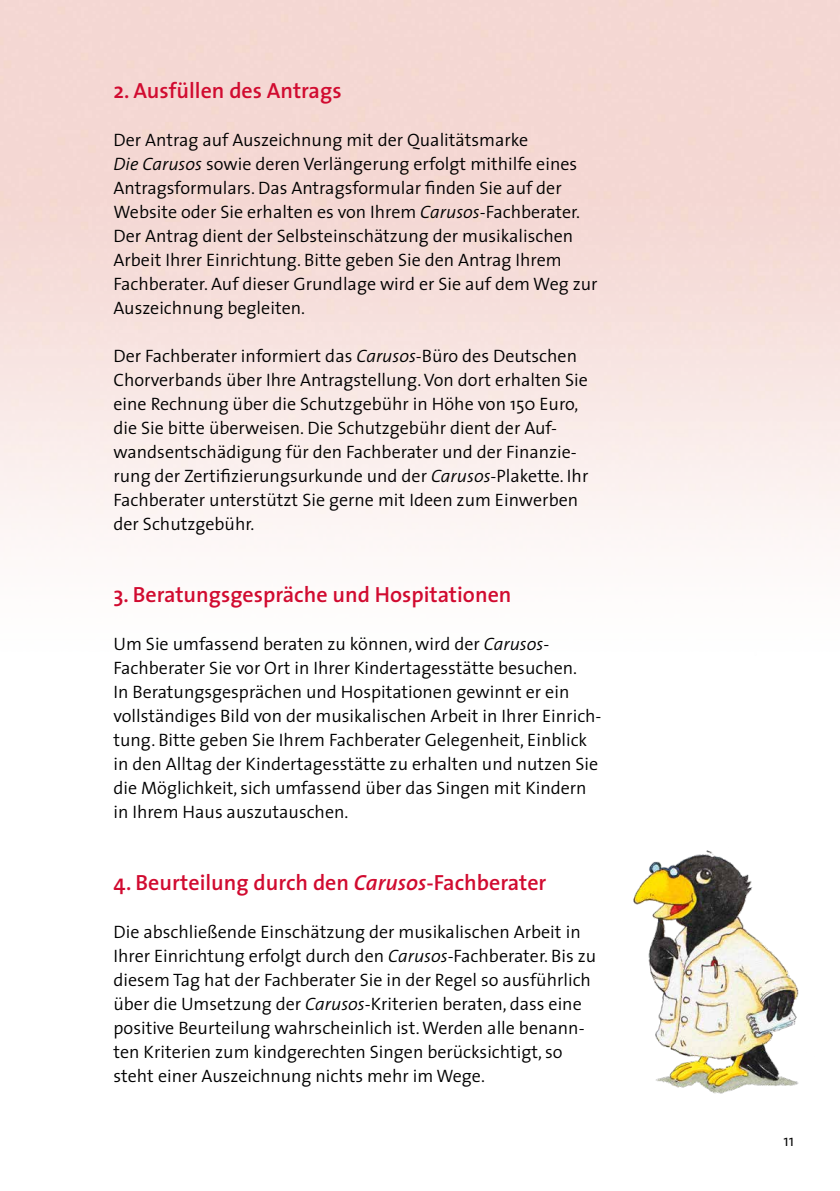
<style>
.page{position:relative;width:840px;height:1191px;background:#fff}
.page>*{position:absolute;margin:0;border:0;box-sizing:border-box;transform-origin:0 0}
.t1{font:600 22px "The Sans";color:#d10b30}
.t2{font:300 18px/24px "The Sans";color:#000}
.t3{font:300 16px "The Sans";color:#000}
.s1{font-style:italic}
</style>
<div class="page">
<img style="left:633px;top:850px;width:166px;height:244px">
<p class="t1" style="left:113px;top:76px;width:229px">2. Ausfüllen des Antrags</p>
<p class="t2" style="left:113px;top:128px;width:485px">Der Antrag auf Auszeichnung mit der Qualitätsmarke<br><span class="s1">Die Carusos</span> sowie deren Verlängerung erfolgt mithilfe eines Antragsformulars. Das Antragsformular finden Sie auf der Website oder Sie erhalten es von Ihrem <span class="s1">Carusos</span>-Fachberater.<br>Der Antrag dient der Selbsteinschätzung der musikalischen Arbeit Ihrer Einrichtung. Bitte geben Sie den Antrag Ihrem Fachberater. Auf dieser Grundlage wird er Sie auf dem Weg zur Auszeichnung begleiten.</p>
<p class="t2" style="left:113px;top:344px;width:476px">Der Fachberater informiert das <span class="s1">Carusos</span>-Büro des Deutschen Chorverbands über Ihre Antragstellung. Von dort erhalten Sie eine Rechnung über die Schutzgebühr in Höhe von 150 Euro, die Sie bitte überweisen. Die Schutzgebühr dient der Auf&shy;wandsentschädigung für den Fachberater und der Finanzie&shy;rung der Zertifizierungsurkunde und der <span class="s1">Carusos</span>-Plakette. Ihr Fachberater unterstützt Sie gerne mit Ideen zum Einwerben der Schutzgebühr.</p>
<p class="t1" style="left:113px;top:580px;width:399px">3. Beratungsgespräche und Hospitationen</p>
<p class="t2" style="left:113px;top:632px;width:489px">Um Sie umfassend beraten zu können, wird der <span class="s1">Carusos</span>-Fachberater Sie vor Ort in Ihrer Kindertagesstätte besuchen.<br>In Beratungsgesprächen und Hospitationen gewinnt er ein vollständiges Bild von der musikalischen Arbeit in Ihrer Einrich&shy;tung. Bitte geben Sie Ihrem Fachberater Gelegenheit, Einblick in den Alltag der Kindertagesstätte zu erhalten und nutzen Sie die Möglichkeit, sich umfassend über das Singen mit Kindern in Ihrem Haus auszutauschen.</p>
<p class="t1" style="left:113px;top:868px;width:434px">4. Beurteilung durch den <span class="s1">Carusos</span>-Fachberater</p>
<p class="t2" style="left:113px;top:920px;width:484px">Die abschließende Einschätzung der musikalischen Arbeit in Ihrer Einrichtung erfolgt durch den <span class="s1">Carusos</span>-Fachberater. Bis zu diesem Tag hat der Fachberater Sie in der Regel so ausführlich über die Umsetzung der <span class="s1">Carusos</span>-Kriterien beraten, dass eine positive Beurteilung wahrscheinlich ist. Werden alle benann&shy;ten Kriterien zum kindgerechten Singen berücksichtigt, so steht einer Auszeichnung nichts mehr im Wege.</p>
<p class="t3" style="left:783px;top:1130px;width:12px">11</p>
</div>
